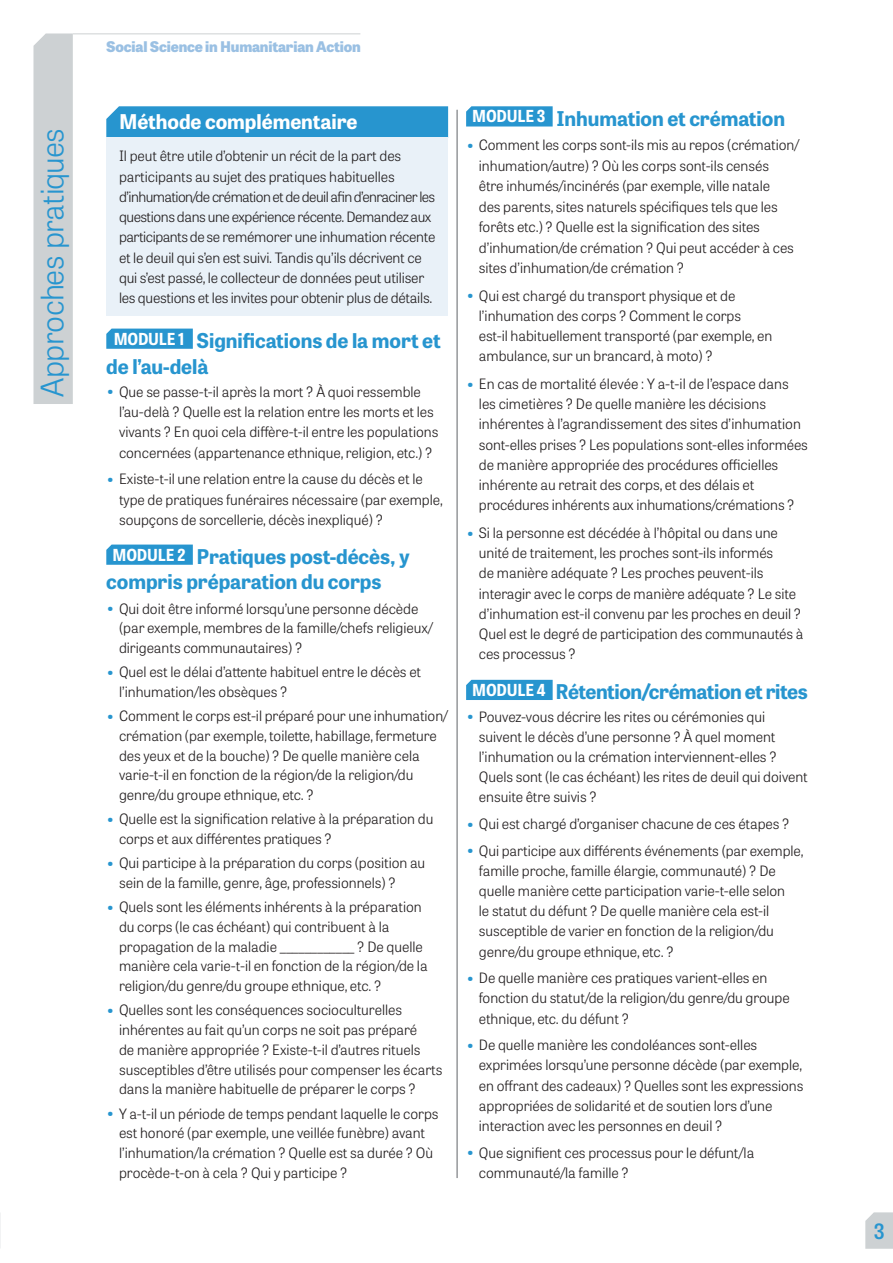
<style>
.page{position:relative;width:893px;height:1263px;background:#fff}
.page>*{position:absolute;margin:0;border:0;box-sizing:border-box;transform-origin:0 0}
.t1{font:300 30.9px "Tablet Gothic";letter-spacing:-.02em;color:#2795cf}
.t2{font:21px "Tablet Gothic Narrow Sb";color:#2795cf}
.t3{font:700 20.25px/25.7px "Tablet Gothic";letter-spacing:-.005em;color:#2795cf}
.t4{font:700 20.25px "Tablet Gothic";letter-spacing:-.005em;color:#fff}
.t5{font:800 14.7px "Tablet Gothic";letter-spacing:-.01em;color:#9ac0e3}
.t6{font:300 14.25px/20.2px "Tablet Gothic";letter-spacing:-.005em;color:#231f20}
.s1{font-weight:700;font-size:18px;color:#2795cf}
</style>
<div class="page">
<div style="left:33px;top:33px;width:40px;height:371px;background:#cdd1d3"></div>
<hr style="left:73px;top:33px;width:287px;height:1px;background:#cdd1d3">
<svg style="left:865px;top:1212px;width:28px;height:37px"></svg>
<svg style="left:106px;top:329px;width:87px;height:20px;background:#2b97d0"></svg>
<svg style="left:106px;top:544px;width:87px;height:21px;background:#319ad1"></svg>
<svg style="left:466px;top:106px;width:87px;height:20px;background:#2d98d0"></svg>
<div style="left:466px;top:680px;width:87px;height:20px;background:#2795cf"></div>
<hr style="left:457px;top:110px;width:1px;height:1068px;background:#939598">
<svg style="left:106px;top:106px;width:342px;height:32px;background:#3199d1"></svg>
<div style="left:106px;top:138px;width:342px;height:178px;background:#e9f1f8"></div>
<h1 class="t1" style="left:32px;top:397px;width:270px;rotate:-90deg">Approches pratiques</h1>
<p class="t5" style="left:106px;top:36px;width:256px">Social Science in Humanitarian Action</p>
<h3 class="t4" style="left:119px;top:108px;width:240px">Méthode complémentaire</h3>
<p class="t6" style="left:119px;top:145px;width:318px">Il peut être utile d’obtenir un récit de la part des participants au sujet des pratiques habituelles d’inhumation/de crémation et de deuil afin d’enraciner les questions dans une expérience récente. Demandez aux participants de se remémorer une inhumation récente et le deuil qui s’en est suivi. Tandis qu’ils décrivent ce qui s’est passé, le collecteur de données peut utiliser les questions et les invites pour obtenir plus de détails.</p>
<h3 class="t3" style="left:106px;top:327px;width:336px;text-indent:7px"><sup>MODULE</sup> <sup>1</sup> Significations de la mort et de l’au-delà</h3>
<p class="t6" style="left:119px;top:381px;width:321px;text-indent:-13px"><span class="s1">•</span> Que se passe-t-il après la mort ? À quoi ressemble l’au-delà ? Quelle est la relation entre les morts et les vivants ? En quoi cela diffère-t-il entre les populations concernées (appartenance ethnique, religion, etc.) ?</p>
<p class="t6" style="left:119px;top:469px;width:325px;text-indent:-13px"><span class="s1">•</span> Existe-t-il une relation entre la cause du décès et le type de pratiques funéraires nécessaire (par exemple, soupçons de sorcellerie, décès inexpliqué) ?</p>
<h3 class="t3" style="left:106px;top:543px;width:305px;text-indent:6px"><sup>MODULE</sup> <sup>2</sup> Pratiques post-décès, y compris préparation du corps</h3>
<p class="t6" style="left:119px;top:598px;width:315px;line-height:19.8px;text-indent:-13px"><span class="s1">•</span> Qui doit être informé lorsqu’une personne décède (par exemple, membres de la famille/chefs religieux/ dirigeants communautaires) ?</p>
<p class="t6" style="left:119px;top:662px;width:304px;line-height:19.8px;text-indent:-13px"><span class="s1">•</span> Quel est le délai d’attente habituel entre le décès et l’inhumation/les obsèques ?</p>
<p class="t6" style="left:119px;top:705px;width:331px;line-height:19.8px;text-indent:-13px"><span class="s1">•</span> Comment le corps est-il préparé pour une inhumation/ crémation (par exemple, toilette, habillage, fermeture des yeux et de la bouche) ? De quelle manière cela varie-t-il en fonction de la région/de la religion/du genre/du groupe ethnique, etc. ?</p>
<p class="t6" style="left:119px;top:809px;width:316px;line-height:19.8px;text-indent:-13px"><span class="s1">•</span> Quelle est la signification relative à la préparation du corps et aux différentes pratiques ?</p>
<p class="t6" style="left:119px;top:853px;width:308px;line-height:19.8px;text-indent:-13px"><span class="s1">•</span> Qui participe à la préparation du corps (position au sein de la famille, genre, âge, professionnels) ?</p>
<p class="t6" style="left:119px;top:896px;width:310px;line-height:19.8px;text-indent:-13px"><span class="s1">•</span> Quels sont les éléments inhérents à la préparation du corps (le cas échéant) qui contribuent à la propagation de la maladie ____________ ? De quelle manière cela varie-t-il en fonction de la région/de la religion/du genre/du groupe ethnique, etc. ?</p>
<p class="t6" style="left:119px;top:1000px;width:325px;line-height:19.8px;text-indent:-13px"><span class="s1">•</span> Quelles sont les conséquences socioculturelles inhérentes au fait qu’un corps ne soit pas préparé<br>de manière appropriée ? Existe-t-il d’autres rituels susceptibles d’être utilisés pour compenser les écarts dans la manière habituelle de préparer le corps ?</p>
<p class="t6" style="left:119px;top:1103px;width:321px;line-height:19.8px;text-indent:-13px"><span class="s1">•</span> Y a-t-il un période de temps pendant laquelle le corps est honoré (par exemple, une veillée funèbre) avant l’inhumation/la crémation ? Quelle est sa durée ? Où procède-t-on à cela ? Qui y participe ?</p>
<h3 class="t3" style="left:472px;top:105px;width:314px"><sup>MODULE</sup> <sup>3</sup> Inhumation et crémation</h3>
<p class="t6" style="left:479px;top:134px;width:322px;text-indent:-13px"><span class="s1">•</span> Comment les corps sont-ils mis au repos (crémation/ inhumation/autre) ? Où les corps sont-ils censés<br>être inhumés/incinérés (par exemple, ville natale<br>des parents, sites naturels spécifiques tels que les forêts etc.) ? Quelle est la signification des sites d’inhumation/de crémation ? Qui peut accéder à ces sites d’inhumation/de crémation ?</p>
<p class="t6" style="left:479px;top:285px;width:295px;text-indent:-13px"><span class="s1">•</span> Qui est chargé du transport physique et de l’inhumation des corps ? Comment le corps est-il habituellement transporté (par exemple, en ambulance, sur un brancard, à moto) ?</p>
<p class="t6" style="left:479px;top:373px;width:331px;text-indent:-13px"><span class="s1">•</span> En cas de mortalité élevée : Y a-t-il de l’espace dans les cimetières ? De quelle manière les décisions inhérentes à l’agrandissement des sites d’inhumation sont-elles prises ? Les populations sont-elles informées de manière appropriée des procédures officielles inhérente au retrait des corps, et des délais et procédures inhérents aux inhumations/crémations ?</p>
<p class="t6" style="left:479px;top:522px;width:326px;text-indent:-13px"><span class="s1">•</span> Si la personne est décédée à l’hôpital ou dans une unité de traitement, les proches sont-ils informés<br>de manière adéquate ? Les proches peuvent-ils interagir avec le corps de manière adéquate ? Le site d’inhumation est-il convenu par les proches en deuil ?<br>Quel est le degré de participation des communautés à ces processus ?</p>
<h3 class="t3" style="left:472px;top:678px;width:337px"><sup>MODULE</sup> <sup>4</sup> Rétention/crémation et rites</h3>
<p class="t6" style="left:479px;top:706px;width:330px;text-indent:-13px"><span class="s1">•</span> Pouvez-vous décrire les rites ou cérémonies qui suivent le décès d’une personne ? À quel moment l’inhumation ou la crémation interviennent-elles ?<br>Quels sont (le cas échéant) les rites de deuil qui doivent ensuite être suivis ?</p>
<p class="t6" style="left:466px;top:813px;width:325px"><span class="s1">•</span> Qui est chargé d’organiser chacune de ces étapes ?</p>
<p class="t6" style="left:479px;top:840px;width:326px;text-indent:-13px"><span class="s1">•</span> Qui participe aux différents événements (par exemple, famille proche, famille élargie, communauté) ? De quelle manière cette participation varie-t-elle selon<br>le statut du défunt ? De quelle manière cela est-il susceptible de varier en fonction de la religion/du genre/du groupe ethnique, etc. ?</p>
<p class="t6" style="left:479px;top:967px;width:312px;text-indent:-13px"><span class="s1">•</span> De quelle manière ces pratiques varient-elles en fonction du statut/de la religion/du genre/du groupe ethnique, etc. du défunt ?</p>
<p class="t6" style="left:479px;top:1034px;width:326px;text-indent:-13px"><span class="s1">•</span> De quelle manière les condoléances sont-elles exprimées lorsqu’une personne décède (par exemple, en offrant des cadeaux) ? Quelles sont les expressions appropriées de solidarité et de soutien lors d’une interaction avec les personnes en deuil ?</p>
<p class="t6" style="left:479px;top:1142px;width:277px;text-indent:-13px"><span class="s1">•</span> Que signifient ces processus pour le défunt/la communauté/la famille ?</p>
<h2 class="t2" style="left:874px;top:1216px;width:12px">3</h2>
</div>
